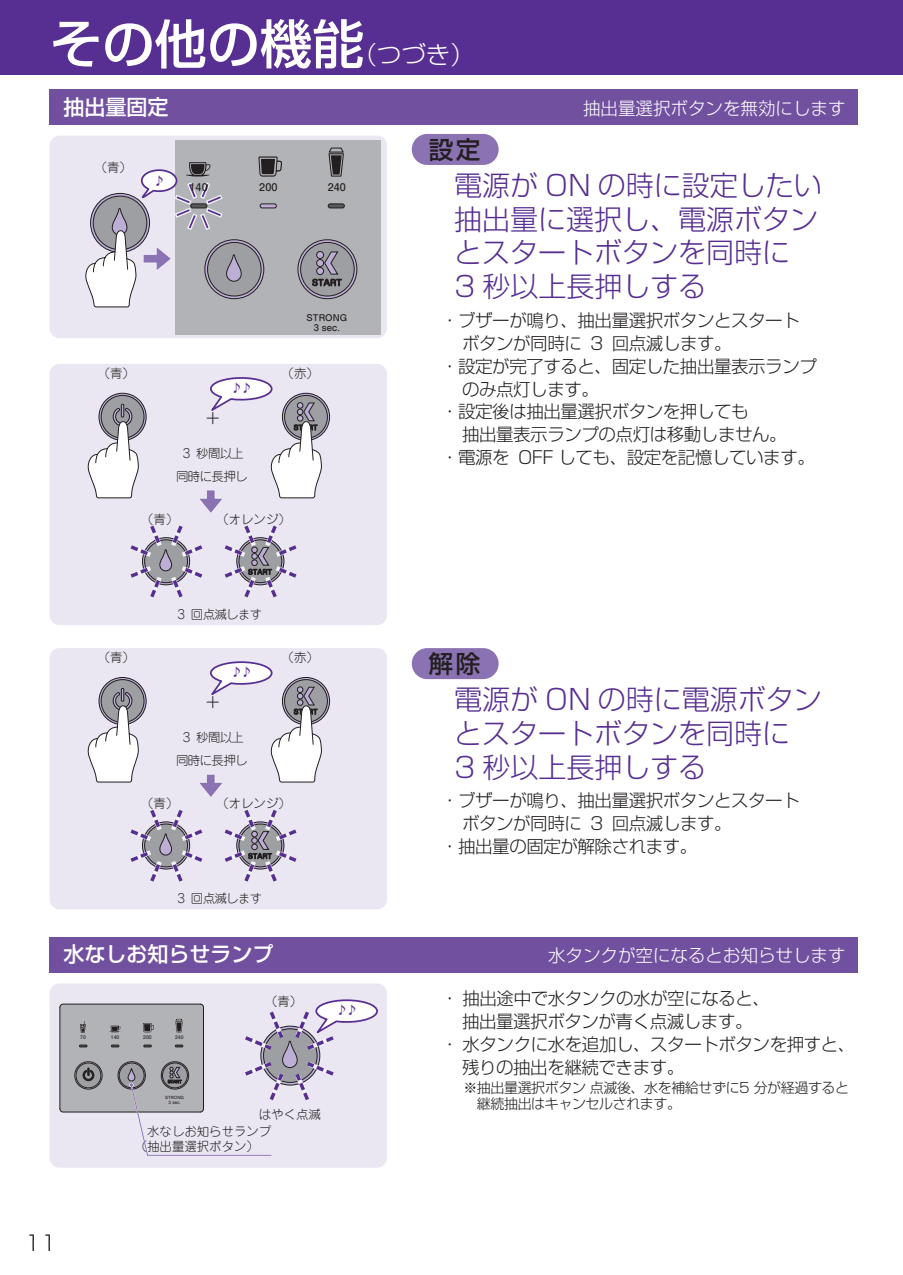
<style>
.page{position:relative;width:903px;height:1275px;background:#fff}
.page>*{position:absolute;margin:0;border:0;box-sizing:border-box;transform-origin:0 0}
.t1{font:500 52.5px "Shin Go Pro";color:#fff}
.t2{font:300 28px/33.6px "Shin Go Pro";color:#572e91}
.t3{font:500 24.5px "Shin Go Pro";color:#231f20}
.t4{font:500 21px "Shin Go Pro";color:#fff}
.t5{font:300 21px "Shin Go Pro";color:#231f20}
.t6{font:300 17.5px "Shin Go Pro";letter-spacing:-.025em;color:#231f20}
.t7{font:300 17.5px "Shin Go Pro";color:#fff}
.t8{font:300 17.5px "Jun 101 Pro";color:#231f20}
.t9{font:300 14px/15.8px "Shin Go Pro";letter-spacing:-.03em;color:#231f20}
.t10{font:300 12.42px "Jun 101 Pro";letter-spacing:-.025em;color:#231f20}
.t11{font:300 12.42px/22.8px "Jun 101 Pro";letter-spacing:-.05em;color:#231f20;text-align:center}
.t12{font:300 12.42px/14.9px "Jun 101 Pro";color:#231f20}
.t13{font:12.42px "MS Gothic";color:#572e91;scale:.9 1}
.t14{font:12.25px "MS Gothic";color:#572e91;scale:.9 1}
.t15{font:500 9.62px "Shin M Go Upr";color:#231f20}
.t16{font:500 8.4px "Shin M Go Upr";color:#231f20}
.t17{font:500 4.38px "Shin M Go Upr";color:#231f20}
.t18{font:500 3.85px "Shin M Go Upr";color:#231f20}
.s1{font-weight:300;font-size:24.5px}
</style>
<div class="page">
<div style="left:0;top:0;width:903px;height:74px;background:#572e91"></div>
<div style="left:50px;top:136px;width:337px;height:202px;background:#eae7f2;border-radius:10px"></div>
<div style="left:50px;top:983px;width:337px;height:185px;background:#eae7f2;border-radius:10px"></div>
<div style="left:50px;top:364px;width:337px;height:261px;background:#eae7f2;border-radius:10px"></div>
<div style="left:50px;top:648px;width:337px;height:261px;background:#eae7f2;border-radius:10px"></div>
<svg style="left:130px;top:525px;width:73px;height:73px"></svg>
<svg style="left:224px;top:525px;width:73px;height:73px"></svg>
<svg style="left:99px;top:393px;width:47px;height:47px"></svg>
<div style="left:99px;top:393px;width:47px;height:48px;border:1px solid #231f20;border-radius:50%"></div>
<svg style="left:101px;top:395px;width:43px;height:43px"></svg>
<div style="left:101px;top:395px;width:43px;height:43px;border:1px solid #231f20;border-radius:50%"></div>
<svg style="left:282px;top:393px;width:48px;height:47px"></svg>
<div style="left:285px;top:395px;width:42px;height:43px;background:#9d9fa2;border-radius:50%"></div>
<div style="left:284px;top:395px;width:44px;height:43px;border:1px solid #231f20;border-radius:50%"></div>
<svg style="left:87px;top:404px;width:52px;height:95px"></svg>
<svg style="left:130px;top:810px;width:73px;height:72px"></svg>
<svg style="left:224px;top:810px;width:73px;height:72px"></svg>
<svg style="left:99px;top:677px;width:47px;height:48px"></svg>
<div style="left:99px;top:677px;width:47px;height:48px;border:1px solid #231f20;border-radius:50%"></div>
<div style="left:101px;top:680px;width:43px;height:42px;background:#9d9fa2;border-radius:50%"></div>
<div style="left:101px;top:679px;width:43px;height:44px;border:1px solid #231f20;border-radius:50%"></div>
<svg style="left:282px;top:677px;width:48px;height:48px"></svg>
<div style="left:285px;top:680px;width:42px;height:42px;background:#9d9fa2;border-radius:50%"></div>
<div style="left:284px;top:679px;width:44px;height:44px;border:1px solid #231f20;border-radius:50%"></div>
<svg style="left:87px;top:688px;width:52px;height:95px"></svg>
<div style="left:50px;top:89px;width:808px;height:36px;background:#7150a0"></div>
<div style="left:412px;top:134px;width:87px;height:31px;background:#8b72b3;border-radius:15px"></div>
<div style="left:412px;top:648px;width:87px;height:31px;background:#8b72b3;border-radius:15px"></div>
<div style="left:50px;top:937px;width:808px;height:35px;background:#7150a0"></div>
<svg style="left:85px;top:140px;width:295px;height:194px"></svg>
<svg style="left:200px;top:377px;width:122px;height:136px"></svg>
<svg style="left:200px;top:661px;width:122px;height:136px"></svg>
<svg style="left:59px;top:999px;width:319px;height:157px"></svg>
<h1 class="t1" style="left:50px;top:1px;width:427px">その他の機能<span class="s1">（つづき）</span></h1>
<p class="t4" style="left:63px;top:89px;width:106px">抽出量固定</p>
<p class="t7" style="left:583px;top:94px;width:264px">抽出量選択ボタンを無効にします</p>
<p class="t10" style="left:95px;top:158px;width:39px">（青）</p>
<p class="t13" style="left:154px;top:174px;width:14px">♪</p>
<p class="t15" style="left:190px;top:180px;width:20px">140</p>
<p class="t15" style="left:259px;top:180px;width:20px">200</p>
<p class="t15" style="left:328px;top:180px;width:20px">240</p>
<p class="t16" style="left:306px;top:311px;width:42px">STRONG</p>
<p class="t16" style="left:314px;top:321px;width:27px">3 sec.</p>
<p class="t10" style="left:98px;top:363px;width:39px">（青）</p>
<p class="t10" style="left:282px;top:363px;width:39px">（赤）</p>
<p class="t8" style="left:204px;top:404px;width:19px">＋</p>
<p class="t14" style="left:231px;top:382px;width:25px">♪♪</p>
<p class="t11" style="left:176px;top:441px;width:73px">3 秒間以上同時に長押し</p>
<p class="t10" style="left:141px;top:509px;width:39px">（青）</p>
<p class="t10" style="left:216px;top:509px;width:76px">（オレンジ）</p>
<p class="t10" style="left:177px;top:604px;width:86px">3 回点滅します</p>
<p class="t10" style="left:98px;top:648px;width:39px">（青）</p>
<p class="t10" style="left:282px;top:648px;width:39px">（赤）</p>
<p class="t8" style="left:204px;top:688px;width:19px">＋</p>
<p class="t14" style="left:231px;top:666px;width:25px">♪♪</p>
<p class="t11" style="left:176px;top:725px;width:73px">3 秒間以上同時に長押し</p>
<p class="t10" style="left:141px;top:793px;width:39px">（青）</p>
<p class="t10" style="left:216px;top:793px;width:76px">（オレンジ）</p>
<p class="t10" style="left:177px;top:888px;width:86px">3 回点滅します</p>
<h3 class="t3" style="left:429px;top:130px;width:53px">設定</h3>
<h2 class="t2" style="left:454px;top:165px;width:369px">電源が ON の時に設定したい抽出量に選択し、電源ボタンとスタートボタンを同時に<br>3 秒以上長押しする</h2>
<p class="t6" style="left:441px;top:306px;width:360px">・ブザーが鳴り、抽出量選択ボタンとスタート</p>
<p class="t6" style="left:462px;top:329px;width:271px">ボタンが同時に 3 回点滅します。</p>
<p class="t6" style="left:441px;top:352px;width:377px">・設定が完了すると、固定した抽出量表示ランプ</p>
<p class="t6" style="left:462px;top:375px;width:138px">のみ点灯します。</p>
<p class="t6" style="left:441px;top:397px;width:309px">・設定後は抽出量選択ボタンを押しても</p>
<p class="t6" style="left:462px;top:420px;width:326px">抽出量表示ランプの点灯は移動しません。</p>
<p class="t6" style="left:441px;top:443px;width:375px">・電源を OFF しても、設定を記憶しています。</p>
<h3 class="t3" style="left:429px;top:644px;width:53px">解除</h3>
<h2 class="t2" style="left:454px;top:680px;width:369px">電源が ON の時に電源ボタンとスタートボタンを同時に<br>3 秒以上長押しする</h2>
<p class="t6" style="left:441px;top:786px;width:360px">・ブザーが鳴り、抽出量選択ボタンとスタート</p>
<p class="t6" style="left:462px;top:809px;width:271px">ボタンが同時に 3 回点滅します。</p>
<p class="t6" style="left:441px;top:832px;width:258px">・抽出量の固定が解除されます。</p>
<p class="t4" style="left:63px;top:937px;width:211px">水なしお知らせランプ</p>
<p class="t7" style="left:548px;top:941px;width:299px">水タンクが空になるとお知らせします</p>
<p class="t10" style="left:265px;top:992px;width:39px">（青）</p>
<p class="t6" style="left:441px;top:984px;width:331px">・抽出途中で水タンクの水が空になると、</p>
<p class="t6" style="left:462px;top:1007px;width:292px">抽出量選択ボタンが青く点滅します。</p>
<p class="t6" style="left:441px;top:1030px;width:416px">・水タンクに水を追加し、スタートボタンを押すと、</p>
<p class="t6" style="left:462px;top:1053px;width:224px">残りの抽出を継続できます。</p>
<p class="t9" style="left:477px;top:1078px;width:374px;text-indent:-14px">※抽出量選択ボタン点滅後、水を補給せずに5 分が経過すると継続抽出はキャンセルされます。</p>
<p class="t14" style="left:336px;top:1004px;width:25px">♪♪</p>
<p class="t17" style="left:80px;top:1034px;width:7px">70</p>
<p class="t17" style="left:111px;top:1034px;width:10px">140</p>
<p class="t17" style="left:143px;top:1034px;width:10px">200</p>
<p class="t17" style="left:175px;top:1034px;width:10px">240</p>
<p class="t18" style="left:165px;top:1095px;width:20px">STRONG</p>
<p class="t18" style="left:169px;top:1099px;width:14px">3 sec.</p>
<p class="t10" style="left:259px;top:1104px;width:64px">はやく点滅</p>
<p class="t5" style="left:25px;top:1226px;width:33px">11</p>
<p class="t12" style="left:135px;top:1123px;width:138px;text-indent:12px">水なしお知らせランプ（抽出量選択ボタン）</p>
</div>
